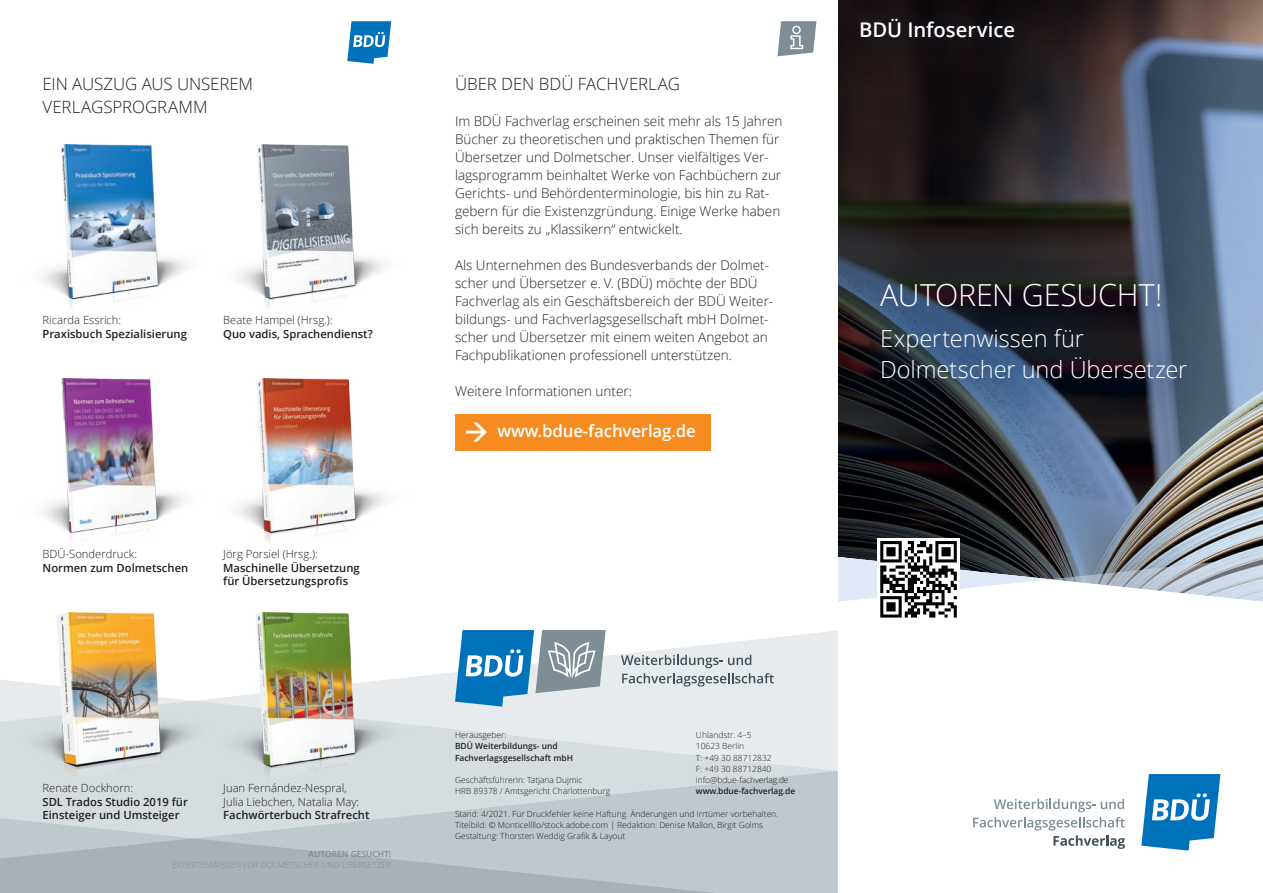
<style>
.page{position:relative;width:1263px;height:893px;background:#fff}
.page>*{position:absolute;margin:0;border:0;box-sizing:border-box;transform-origin:0 0}
.t1{font:30.3px "BDUE Open Sans";letter-spacing:-.01em;color:#fff}
.t2{font:23.7px/31.5px "BDUE Open Sans";letter-spacing:-.01em;color:#fff}
.t3{font:700 20.25px "BDUE Open Sans";color:#fff}
.t4{font:16.8px/22.5px "BDUE Open Sans";color:#231f20}
.t5{font:700 16.8px "BDUE Open Sans";letter-spacing:-.01em;color:#fff}
.t6{font:13.5px/18px "BDUE Open Sans";color:#231f20}
.t7{font:700 11.25px/13.5px "BDUE Open Sans";color:#231f20}
.t8{font:11.25px/13.5px "BDUE Open Sans";color:#231f20}
.t9{font:8.4px/11.2px "BDUE Open Sans";color:#231f20}
.t10{font:700 8.4px/11.2px "BDUE Open Sans";color:#231f20}
.t11{font:700 8.4px "BDUE Open Sans";color:#7f8e96}
</style>
<div class="page">
<img style="left:838px;top:0;width:425px;height:541px">
<div style="left:836px;top:238px;width:393px;height:187px;background:#003265;opacity:.5"></div>
<div style="left:877px;top:538px;width:83px;height:83px;background:#fff"></div>
<svg style="left:838px;top:541px;width:425px;height:77px"></svg>
<div style="left:838px;top:0;width:198px;height:60px;background:#161013"></div>
<div style="left:412px;top:0;width:426px;height:893px;background:#fff"></div>
<svg style="left:1141px;top:774px;width:79px;height:77px"></svg>
<svg style="left:973px;top:799px;width:152px;height:50px"></svg>
<svg style="left:0;top:631px;width:838px;height:70px;fill:#e7ebed"></svg>
<svg style="left:0;top:701px;width:838px;height:70px;background:#e1e6e8"></svg>
<svg style="left:0;top:771px;width:838px;height:67px;background:#cbd3d6"></svg>
<svg style="left:0;top:838px;width:838px;height:55px;background:#b3bcc1"></svg>
<img style="left:239px;top:144px;width:146px;height:164px">
<img style="left:42px;top:144px;width:144px;height:165px">
<img style="left:11px;top:612px;width:197px;height:171px">
<img style="left:208px;top:612px;width:204px;height:171px">
<img style="left:42px;top:378px;width:142px;height:165px">
<img style="left:238px;top:378px;width:147px;height:165px">
<svg style="left:777px;top:21px;width:39px;height:35px"></svg>
<svg style="left:455px;top:630px;width:151px;height:77px;background:#75a5c4"></svg>
<svg style="left:621px;top:655px;width:153px;height:31px;background:#c3c9cc"></svg>
<div style="left:455px;top:414px;width:255px;height:36px;background:#f68b1f"></div>
<svg style="left:466px;top:422px;width:21px;height:20px"></svg>
<svg style="left:347px;top:21px;width:44px;height:43px"></svg>
<p class="t4" style="left:43px;top:72px;width:212px">Ein Auszug aus unserem<br>Verlagsprogramm</p>
<p class="t8" style="left:43px;top:313px;width:80px">Ricarda Essrich:</p>
<p class="t7" style="left:43px;top:326px;width:146px">Praxisbuch Spezialisierung</p>
<p class="t8" style="left:223px;top:313px;width:111px">Beate H ampel (H rsg.):</p>
<p class="t7" style="left:223px;top:326px;width:151px">Quo vadis, Sprachendienst?</p>
<p class="t8" style="left:43px;top:547px;width:96px">BDÜ-Sonderdruck:</p>
<p class="t7" style="left:43px;top:560px;width:147px">Normen zum Dolmetschen</p>
<p class="t8" style="left:223px;top:547px;width:96px">Jörg Porsiel (H rsg.):</p>
<p class="t7" style="left:223px;top:560px;width:138px">Maschinelle Übersetzung für Übersetzungsprofis</p>
<p class="t8" style="left:43px;top:781px;width:92px">Renate Dockhorn:</p>
<p class="t7" style="left:43px;top:794px;width:147px">SDL Trados Studio 2019 für<br>Einsteiger und Umsteiger</p>
<p class="t8" style="left:223px;top:781px;width:138px">Juan Fernández-Nespral,<br>Julia Liebchen, Natalia May:</p>
<p class="t7" style="left:223px;top:808px;width:148px">Fachwörterbuch Strafrecht</p>
<p class="t11" style="left:308px;top:848px;width:54px">Autoren gesu</p>
<p class="t11" style="left:372px;top:848px;width:20px">cht!</p>
<p class="t4" style="left:455px;top:72px;width:226px">Über den BDÜ Fachverlag</p>
<p class="t6" style="left:455px;top:112px;width:329px">I m BDÜ Fachverlag erscheinen seit mehr als 15 Jahren Bücher zu theoretischen und praktischen Themen für Übersetzer und Dolmetscher. U nser vielfältiges Ver&shy;lagsprogramm beinhaltet Werke von Fachbüchern zur Gerichts- und Behördenterminologie, bis hin zu Rat&shy;gebern für die Existenzgründung. Einige Werke haben sich bereits zu „Klassikern“ entwickelt.</p>
<p class="t6" style="left:455px;top:256px;width:319px">Als U nternehmen des Bundesverbands der Dolmet&shy;scher und Übersetzer e. V. (BDÜ) möchte der BDÜ Fachverlag als ein Geschäftsbereich der BDÜ Weiter&shy;bildungs- und Fachverlagsgesellschaft mbH Dolmet&shy;scher und Übersetzer mit einem weiten Angebot an Fachpublikationen professionell unterstützen.</p>
<p class="t6" style="left:455px;top:382px;width:178px">Weitere I nformationen unter:</p>
<p class="t5" style="left:497px;top:420px;width:200px">www.bdue-fachverlag.de</p>
<p class="t9" style="left:696px;top:729px;width:94px">U hlandstr. 4–5<br>10623 Berlin<br>T: +49 30 88712832<br>F: +49 30 88712840 info@bdue-fachverlag.de</p>
<p class="t10" style="left:696px;top:785px;width:101px">www.bdue-fachverlag.de</p>
<p class="t9" style="left:455px;top:808px;width:325px">Stand: 4/2021. Für Druckfehler keine Haftung. Änderungen und I rrtümer vorbehalten.<br>Titelbild: © Monticellllo/stock.adobe.com | Redaktion: Denise Mallon, Birgit Golms<br>Gestaltung: Thorsten Weddig Grafik &amp; Layout</p>
<p class="t9" style="left:455px;top:729px;width:53px">Herausgeber:</p>
<p class="t10" style="left:455px;top:740px;width:119px">BDÜ Weiterbildungs- und<br>Fachverlagsgesellschaft mbH</p>
<p class="t9" style="left:455px;top:774px;width:157px">Geschäftsführerin: Tatjana Dujmic<br>HRB 89378 / Amtsgericht Charlottenburg</p>
<h3 class="t3" style="left:859px;top:16px;width:157px">BDÜ Infoservice</h3>
<h1 class="t1" style="left:880px;top:274px;width:284px">Autoren gesucht!</h1>
<h2 class="t2" style="left:880px;top:322px;width:309px">Expertenwissen für<br>Dolmetscher und Übersetzer</h2>
</div>
